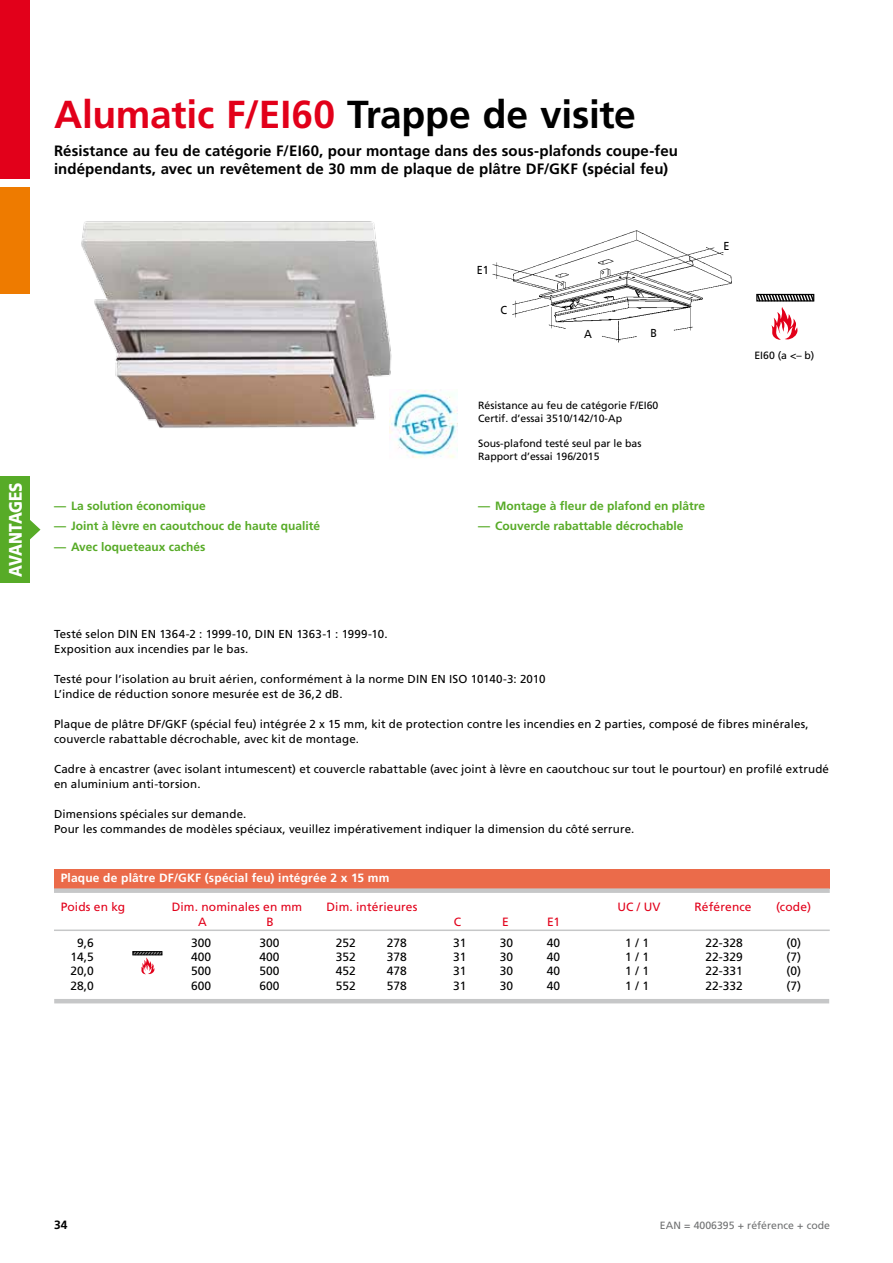
<style>
.page{position:relative;width:893px;height:1263px;background:#fff}
.page>*{position:absolute;margin:0;border:0;box-sizing:border-box;transform-origin:0 0}
.t1{font:700 39px "Frutiger LT Pro";letter-spacing:-.005em;color:#e2001a}
.t2{font:900 18px "Frutiger 75";letter-spacing:-.015em;color:#fff;scale:.85 1}
.t3{font:700 15px/18px "Frutiger LT Pro";letter-spacing:.005em;color:#000}
.t4{font:700 12px "Frutiger LT Pro";color:#57ab27}
.t5{font:12px "Frutiger LT Pro";color:#000}
.t6{font:12px "Frutiger LT Pro";letter-spacing:.01em;color:#e2001a}
.t7{font:700 12px "Frutiger LT Pro";letter-spacing:.015em;color:#fff}
.t8{font:700 12px "Frutiger LT Pro";color:#000}
.t9{font:11.55px/15px "Frutiger LT Pro";letter-spacing:.015em;color:#000}
.t10{font:11.55px "Frutiger LT Pro";letter-spacing:.015em;color:#000;scale:.94 1}
.t11{font:10.5px/12.6px "Frutiger LT Pro";color:#000}
.t12{font:10.5px "Frutiger LT Pro";color:#707172}
.s1{color:#000}
</style>
<div class="page">
<svg style="left:756px;top:293px;width:59px;height:47px"></svg>
<img style="left:81px;top:221px;width:311px;height:207px">
<img style="left:492px;top:230px;width:240px;height:113px">
<hr style="left:54px;top:999px;width:775px;height:4px;background:#c6c7c8">
<div style="left:54px;top:868px;width:776px;height:20px;background:#eb6b4a"></div>
<div style="left:54px;top:888px;width:776px;height:5px;background:#c6c7c8"></div>
<hr style="left:54px;top:929px;width:776px;height:2px;background:#c6c7c8">
<svg style="left:132px;top:951px;width:31px;height:23px"></svg>
<img style="left:389px;top:389px;width:69px;height:69px">
<div style="left:0;top:0;width:30px;height:179px;background:#e2001a"></div>
<div style="left:0;top:187px;width:30px;height:106px;background:#ee7b00"></div>
<div style="left:0;top:476px;width:30px;height:107px;background:#57ab27"></div>
<svg style="left:30px;top:520px;width:10px;height:20px"></svg>
<h2 class="t2" style="left:5px;top:577px;width:113px;rotate:-90deg">AVANTAGES</h2>
<h1 class="t1" style="left:54px;top:91px;width:583px">Alumatic F/EI60 <span class="s1">Trappe de visite</span></h1>
<p class="t3" style="left:54px;top:142px;width:625px">Résistance au feu de catégorie F/EI60, pour montage dans des sous-plafonds coupe-feu indépendants, avec un revêtement de 30 mm de plaque de plâtre DF/GKF (spécial feu)</p>
<p class="t4" style="left:54px;top:499px;width:153px">— La solution économique</p>
<p class="t4" style="left:54px;top:519px;width:268px">— Joint à lèvre en caoutchouc de haute qualité</p>
<p class="t4" style="left:54px;top:539px;width:153px">— Avec loqueteaux cachés</p>
<p class="t10" style="left:477px;top:263px;width:14px">E1</p>
<p class="t10" style="left:501px;top:304px;width:9px">C</p>
<p class="t10" style="left:584px;top:327px;width:10px">A</p>
<p class="t10" style="left:650px;top:327px;width:9px">B</p>
<p class="t10" style="left:723px;top:239px;width:8px">E</p>
<p class="t11" style="left:478px;top:399px;width:182px">Résistance au feu de catégorie F/EI60<br>Certif. d’essai 3510/142/10-Ap</p>
<p class="t11" style="left:478px;top:437px;width:165px">Sous-plafond testé seul par le bas<br>Rapport d’essai 196/2015</p>
<p class="t4" style="left:478px;top:499px;width:228px">— Montage à fleur de plafond en plâtre</p>
<p class="t4" style="left:478px;top:519px;width:207px">— Couvercle rabattable décrochable</p>
<p class="t11" style="left:754px;top:349px;width:61px">EI60 (a &lt;– b)</p>
<p class="t9" style="left:54px;top:626px;width:335px">Testé selon DIN EN 1364-2 : 1999-10, DIN EN 1363-1 : 1999-10.<br>Exposition aux incendies par le bas.</p>
<p class="t9" style="left:54px;top:671px;width:493px">Testé pour l’isolation au bruit aérien, conformément à la norme DIN EN ISO 10140-3: 2010<br>L’indice de réduction sonore mesurée est de 36,2 dB.</p>
<p class="t9" style="left:54px;top:716px;width:756px">Plaque de plâtre DF/GKF (spécial feu) intégrée 2 x 15 mm, kit de protection contre les incendies en 2 parties, composé de fibres minérales, couvercle rabattable décrochable, avec kit de montage.</p>
<p class="t9" style="left:54px;top:761px;width:777px">Cadre à encastrer (avec isolant intumescent) et couvercle rabattable (avec joint à lèvre en caoutchouc sur tout le pourtour) en profilé extrudé en aluminium anti-torsion.</p>
<p class="t9" style="left:54px;top:806px;width:582px">Dimensions spéciales sur demande.<br>Pour les commandes de modèles spéciaux, veuillez impérativement indiquer la dimension du côté serrure.</p>
<p class="t7" style="left:61px;top:871px;width:330px">Plaque de plâtre DF/GKF (spécial feu) intégrée 2 x 15 mm</p>
<p class="t6" style="left:61px;top:899px;width:66px">Poids en kg</p>
<p class="t6" style="left:172px;top:899px;width:132px">Dim. nominales en mm</p>
<p class="t6" style="left:326px;top:899px;width:93px">Dim. intérieures</p>
<p class="t6" style="left:617px;top:899px;width:45px">UC / UV</p>
<p class="t6" style="left:694px;top:899px;width:59px">Référence</p>
<p class="t6" style="left:776px;top:899px;width:36px">(code)</p>
<p class="t6" style="left:198px;top:914px;width:10px">A</p>
<p class="t6" style="left:266px;top:914px;width:9px">B</p>
<p class="t6" style="left:454px;top:914px;width:9px">C</p>
<p class="t6" style="left:502px;top:914px;width:8px">E</p>
<p class="t6" style="left:547px;top:914px;width:14px">E1</p>
<p class="t5" style="left:77px;top:935px;width:18px">9,6</p>
<p class="t5" style="left:191px;top:935px;width:22px">300</p>
<p class="t5" style="left:259px;top:935px;width:22px">300</p>
<p class="t5" style="left:336px;top:935px;width:22px">252</p>
<p class="t5" style="left:387px;top:935px;width:22px">278</p>
<p class="t5" style="left:453px;top:935px;width:15px">31</p>
<p class="t5" style="left:500px;top:935px;width:15px">30</p>
<p class="t5" style="left:547px;top:935px;width:15px">40</p>
<p class="t5" style="left:625px;top:935px;width:26px">1 / 1</p>
<p class="t5" style="left:705px;top:935px;width:39px">22-328</p>
<p class="t5" style="left:787px;top:935px;width:16px">(0)</p>
<p class="t5" style="left:70px;top:950px;width:25px">14,5</p>
<p class="t5" style="left:191px;top:950px;width:22px">400</p>
<p class="t5" style="left:259px;top:950px;width:22px">400</p>
<p class="t5" style="left:336px;top:950px;width:22px">352</p>
<p class="t5" style="left:387px;top:950px;width:22px">378</p>
<p class="t5" style="left:453px;top:950px;width:15px">31</p>
<p class="t5" style="left:500px;top:950px;width:15px">30</p>
<p class="t5" style="left:547px;top:950px;width:15px">40</p>
<p class="t5" style="left:625px;top:950px;width:26px">1 / 1</p>
<p class="t5" style="left:705px;top:950px;width:39px">22-329</p>
<p class="t5" style="left:787px;top:950px;width:16px">(7)</p>
<p class="t5" style="left:70px;top:964px;width:25px">20,0</p>
<p class="t5" style="left:191px;top:964px;width:22px">500</p>
<p class="t5" style="left:259px;top:964px;width:22px">500</p>
<p class="t5" style="left:336px;top:964px;width:22px">452</p>
<p class="t5" style="left:387px;top:964px;width:22px">478</p>
<p class="t5" style="left:453px;top:964px;width:15px">31</p>
<p class="t5" style="left:500px;top:964px;width:15px">30</p>
<p class="t5" style="left:547px;top:964px;width:15px">40</p>
<p class="t5" style="left:625px;top:964px;width:26px">1 / 1</p>
<p class="t5" style="left:705px;top:964px;width:39px">22-331</p>
<p class="t5" style="left:787px;top:964px;width:16px">(0)</p>
<p class="t5" style="left:70px;top:979px;width:25px">28,0</p>
<p class="t5" style="left:191px;top:979px;width:22px">600</p>
<p class="t5" style="left:259px;top:979px;width:22px">600</p>
<p class="t5" style="left:336px;top:979px;width:22px">552</p>
<p class="t5" style="left:387px;top:979px;width:22px">578</p>
<p class="t5" style="left:453px;top:979px;width:15px">31</p>
<p class="t5" style="left:500px;top:979px;width:15px">30</p>
<p class="t5" style="left:547px;top:979px;width:15px">40</p>
<p class="t5" style="left:625px;top:979px;width:26px">1 / 1</p>
<p class="t5" style="left:705px;top:979px;width:39px">22-332</p>
<p class="t5" style="left:787px;top:979px;width:16px">(7)</p>
<p class="t8" style="left:54px;top:1218px;width:15px">34</p>
<p class="t12" style="left:660px;top:1219px;width:172px">EAN = 4006395 + référence + code</p>
</div>
